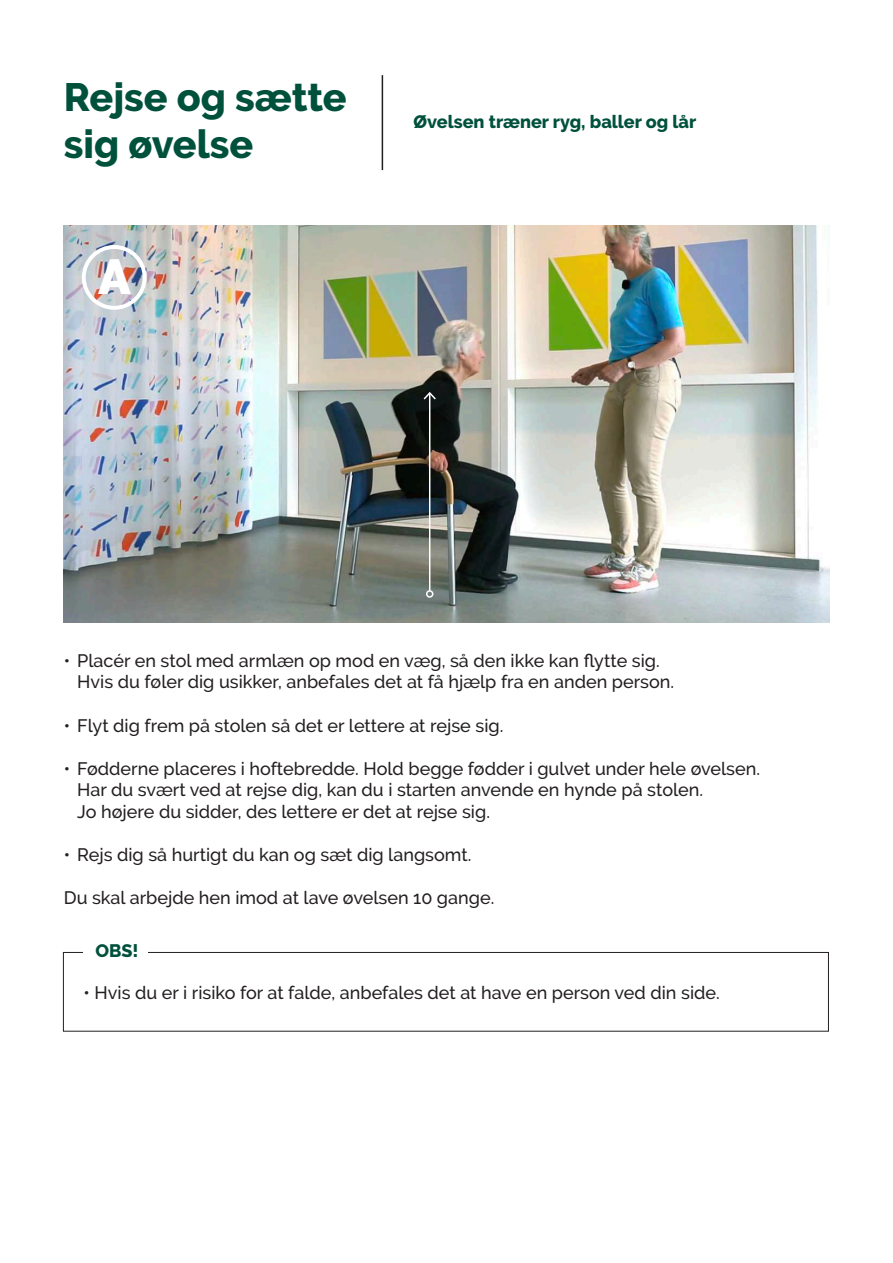
<style>
.page{position:relative;width:893px;height:1263px;background:#fff}
.page>*{position:absolute;margin:0;border:0;box-sizing:border-box;transform-origin:0 0}
.t1{font:900 49.05px "Raleway";color:#fff}
.t2{font:800 39.45px/47.2px "Raleway";color:#00513c}
.t3{font:500 18px/21.6px "Raleway";color:#231f20}
.t4{font:800 18px "Raleway";color:#00513c}
</style>
<div class="page">
<hr style="left:382px;top:75px;width:1px;height:95px;background:#231f20">
<img style="left:64px;top:225px;width:765px;height:397px">
<div style="left:82px;top:245px;width:65px;height:65px;border:4px solid #fff;border-radius:50%"></div>
<hr style="left:429px;top:393px;width:1px;height:198px;background:#fff">
<div style="left:426px;top:590px;width:7px;height:8px;border:2px solid #fff;border-radius:50%"></div>
<svg style="left:422px;top:391px;width:15px;height:10px"></svg>
<div style="left:63px;top:952px;width:766px;height:79px;border:1px solid #231f20"></div>
<div style="left:83px;top:940px;width:64px;height:31px;background:#fff"></div>
<h2 class="t2" style="left:64px;top:77px;width:284px">Rejse og sætte sig øvelse</h2>
<h1 class="t1" style="left:98px;top:257px;width:34px">A</h1>
<p class="t4" style="left:414px;top:115px;width:284px">Øvelsen træner ryg, baller og lår</p>
<p class="t3" style="left:77px;top:650px;width:598px;text-indent:-14px">• Placér en stol med armlæn op mod en væg, så den ikke kan flytte sig.<br>Hvis du føler dig usikker, anbefales det at få hjælp fra en anden person.</p>
<p class="t3" style="left:64px;top:716px;width:441px">• Flyt dig frem på stolen så det er lettere at rejse sig.</p>
<p class="t3" style="left:77px;top:758px;width:684px;text-indent:-14px">• Fødderne placeres i hoftebredde. Hold begge fødder i gulvet under hele øvelsen.<br>Har du svært ved at rejse dig, kan du i starten anvende en hynde på stolen.<br>Jo højere du sidder, des lettere er det at rejse sig.</p>
<p class="t3" style="left:64px;top:846px;width:409px">• Rejs dig så hurtigt du kan og sæt dig langsomt.</p>
<p class="t3" style="left:64px;top:889px;width:432px">Du skal arbejde hen imod at lave øvelsen 10 gange.</p>
<p class="t4" style="left:95px;top:943px;width:45px">OBS!</p>
<p class="t3" style="left:84px;top:983px;width:638px">• Hvis du er i risiko for at falde, anbefales det at have en person ved din side.</p>
</div>
